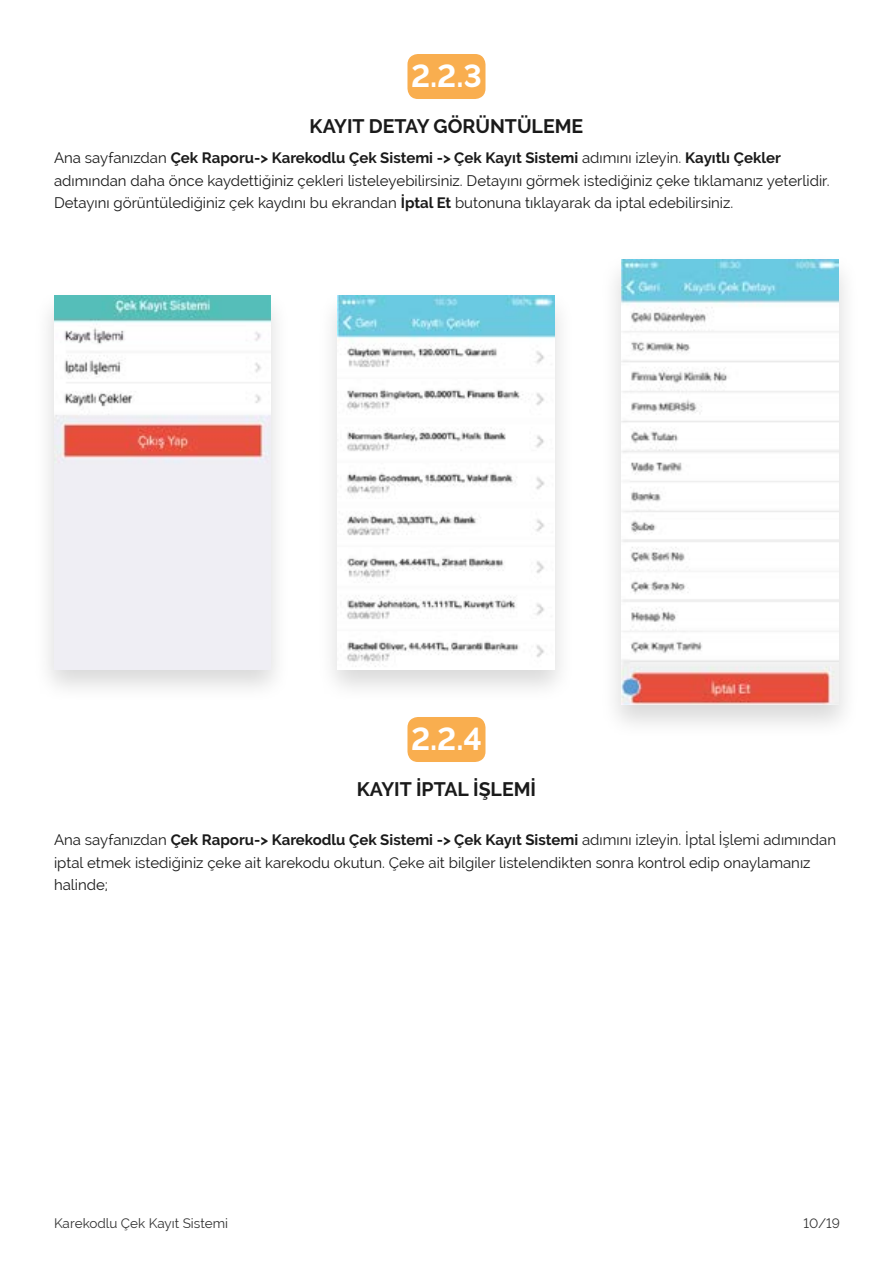
<style>
.page{position:relative;width:893px;height:1263px;background:#fff}
.page>*{position:absolute;margin:0;border:0;box-sizing:border-box;transform-origin:0 0}
.t1{font:700 31.5px "Raleway";color:#fff}
.t2{font:700 19.5px "Raleway";color:#1a1a1a}
.t3{font:15px/22.5px "Raleway";color:#1a1a1a}
.t4{font:13.5px "Raleway";color:#333}
.s1{font-weight:700}
</style>
<div class="page">
<div style="left:407px;top:54px;width:78px;height:45px;background:#f9ae4f;border-radius:10px"></div>
<div style="left:407px;top:717px;width:78px;height:45px;background:#f9ae4f;border-radius:10px"></div>
<div style="left:32px;top:287px;width:260px;height:416px;background:#000;opacity:.15"></div>
<img style="left:54px;top:295px;width:217px;height:374px">
<div style="left:316px;top:287px;width:260px;height:416px;background:#000;opacity:.15"></div>
<img style="left:338px;top:295px;width:217px;height:374px">
<div style="left:599px;top:251px;width:261px;height:489px;background:#000;opacity:.15"></div>
<img style="left:621px;top:259px;width:218px;height:446px">
<h1 class="t1" style="left:411px;top:58px;width:72px">2.2.3</h1>
<h2 class="t2" style="left:310px;top:115px;width:275px">KAYIT DETAY GÖRÜNTÜLEME</h2>
<p class="t3" style="left:54px;top:147px;width:777px">Ana sayfanızdan <span class="s1">Çek Raporu-&gt; Karekodlu Çek Sistemi -&gt; Çek Kayıt Sistemi</span> adımını izleyin. <span class="s1">Kayıtlı Çekler </span>adımından daha önce kaydettiğiniz çekleri listeleyebilirsiniz. Detayını görmek istediğiniz çeke tıklamanız yeterlidir.<br>Detayını görüntülediğiniz çek kaydını bu ekrandan <span class="s1">İptal Et</span> butonuna tıklayarak da iptal edebilirsiniz.</p>
<h1 class="t1" style="left:411px;top:720px;width:72px">2.2.4</h1>
<h2 class="t2" style="left:357px;top:778px;width:181px">KAYIT İPTAL İŞLEMİ</h2>
<p class="t3" style="left:54px;top:829px;width:784px">Ana sayfanızdan <span class="s1">Çek Raporu-&gt; Karekodlu Çek Sistemi -&gt; Çek Kayıt Sistemi</span> adımını izleyin. İptal İşlemi adımından iptal etmek istediğiniz çeke ait karekodu okutun. Çeke ait bilgiler listelendikten sonra kontrol edip onaylamanız halinde;</p>
<p class="t4" style="left:54px;top:1215px;width:176px">Karekodlu Çek Kayıt Sistemi</p>
<p class="t4" style="left:803px;top:1215px;width:38px">10/19</p>
</div>
